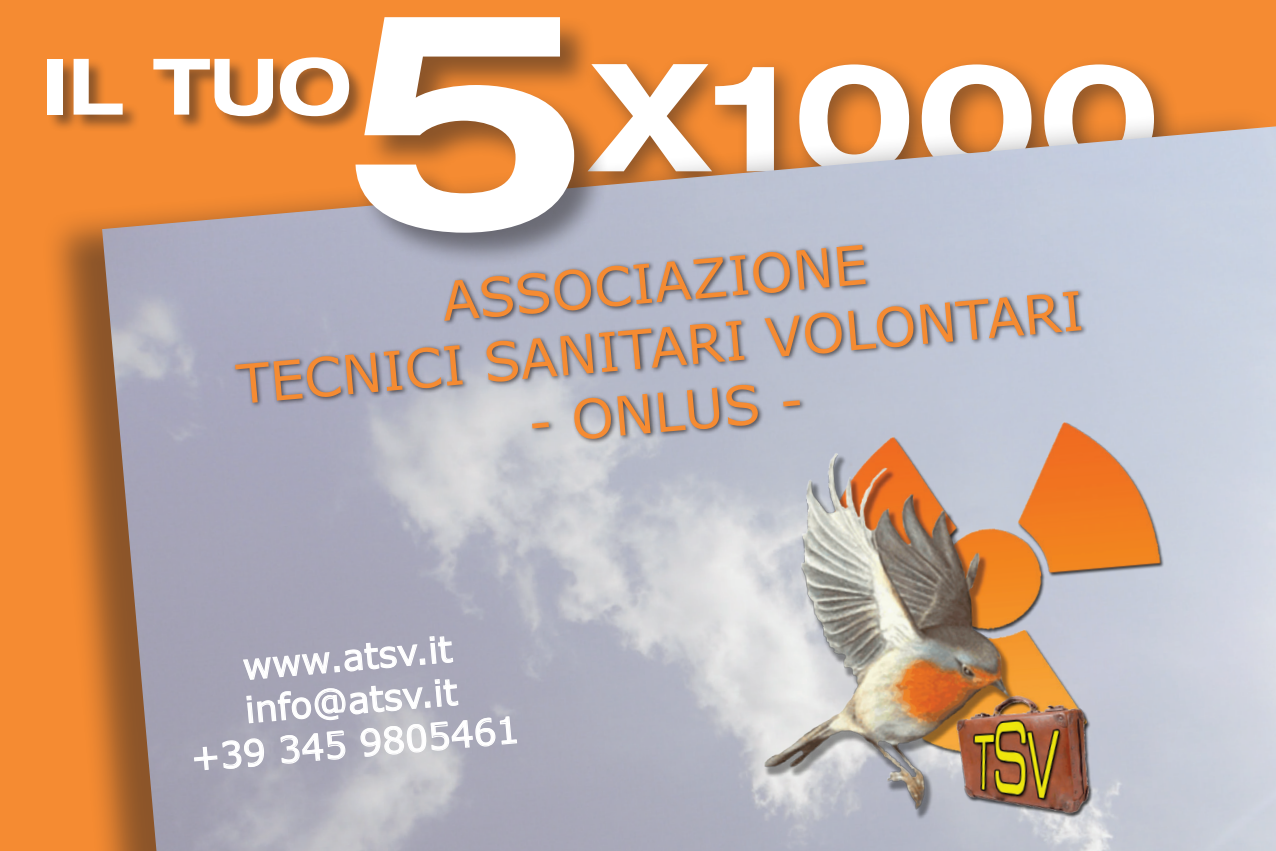
<style>
.page{position:relative;width:1276px;height:851px;background:#fff}
.page>*{position:absolute;margin:0;border:0;box-sizing:border-box;transform-origin:0 0}
.t1{font:700 expanded 302.4px "Helvetica Neue";color:#fff}
.t2{font:700 expanded 150px "Helvetica Neue";color:#fff}
.t3{font:700 expanded 78px "Helvetica Neue";color:#fff}
.t4{font:54px "Verdana";color:#f58b32}
.t5{font:36px "Verdana";color:#fff}
</style>
<div class="page">
<div style="left:0;top:0;width:1276px;height:850px;background:#f58b32"></div>
<div style="left:580px;top:54px;width:601px;height:147px;background:#231f20;opacity:.5"></div>
<div style="left:41px;top:107px;width:1235px;height:743px;background:#231f20;opacity:.5"></div>
<img style="left:102px;top:126px;width:1174px;height:724px">
<svg style="left:193px;top:631px;width:325px;height:147px"></svg>
<img style="left:624px;top:221px;width:619px;height:629px">
<div style="left:47px;top:57px;width:320px;height:77px;background:#231f20;opacity:.5"></div>
<div style="left:355px;top:16px;width:255px;height:252px;background:#231f20;opacity:.5"></div>
<div style="left:232px;top:242px;width:855px;height:203px;background:#231f20;opacity:.75"></div>
<p class="t1" style="left:343px;top:-70px;width:248px">5</p>
<p class="t4" style="left:439px;top:267px;width:428px;rotate:-5deg">ASSOCIAZIONE</p>
<p class="t3" style="left:43px;top:38px;width:310px">IL TUO</p>
<p class="t2" style="left:590px;top:24px;width:571px">X1000</p>
<p class="t4" style="left:234px;top:350px;width:851px;rotate:-5deg">TECNICI SANITARI VOLONTARI</p>
<p class="t4" style="left:525px;top:389px;width:278px;rotate:-5deg">- ONLUS -</p>
<p class="t5" style="left:241px;top:643px;width:212px;rotate:-5deg">www.atsv.it</p>
<p class="t5" style="left:243px;top:687px;width:215px;rotate:-5deg">info@atsv.it</p>
<p class="t5" style="left:189px;top:735px;width:331px;rotate:-5deg">+39 345 9805461</p>
</div>
